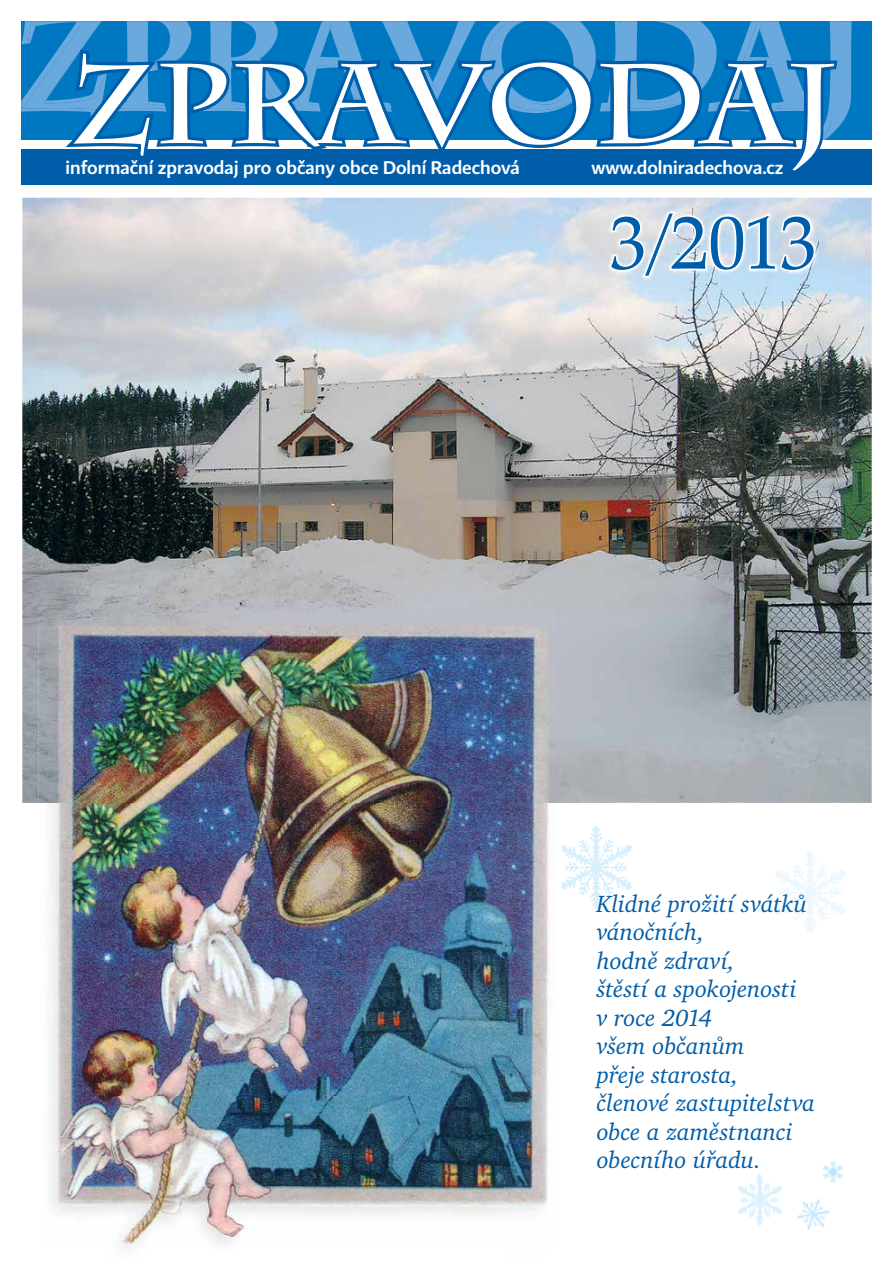
<style>
.page{position:relative;width:893px;height:1263px;background:#fff}
.page>*{position:absolute;margin:0;border:0;box-sizing:border-box;transform-origin:0 0}
.t1{font:75px "Zapf Calligraphic 801 AT";color:#005da9}
.t2{font:italic 24px/28.5px "Charter AT";letter-spacing:-.005em;color:#005da9}
.t3{font:700 18px "CP Light";color:#fff}
</style>
<div class="page">
<img style="left:22px;top:198px;width:850px;height:605px">
<div style="left:21px;top:21px;width:851px;height:119px;background:#0078c1"></div>
<div style="left:21px;top:150px;width:851px;height:35px;background:#005da9"></div>
<svg style="left:21px;top:21px;width:831px;height:150px"></svg>
<img style="left:606px;top:209px;width:213px;height:71px">
<svg style="left:607px;top:211px;width:210px;height:69px"></svg>
<img style="left:39px;top:618px;width:517px;height:631px">
<img style="left:47px;top:617px;width:508px;height:627px">
<svg style="left:561px;top:825px;width:71px;height:83px"></svg>
<svg style="left:775px;top:851px;width:71px;height:82px"></svg>
<svg style="left:738px;top:1174px;width:44px;height:52px"></svg>
<svg style="left:797px;top:1199px;width:33px;height:31px"></svg>
<svg style="left:823px;top:1161px;width:20px;height:22px"></svg>
<p class="t3" style="left:65px;top:157px;width:456px">informační zpravodaj pro občany obce Dolní Radechová</p>
<p class="t3" style="left:592px;top:157px;width:193px">www.dolniradechova.cz</p>
<h1 class="t1" style="left:609px;top:196px;width:208px">3/2013</h1>
<p class="t2" style="left:597px;top:889px;width:220px">Klidné prožití svátků vánočních,<br>hodně zdraví,<br>štěstí a spokojenosti<br>v roce 2014<br>všem občanům<br>přeje starosta, členové zastupitelstva obce a zaměstnanci obecního úřadu.</p>
</div>
